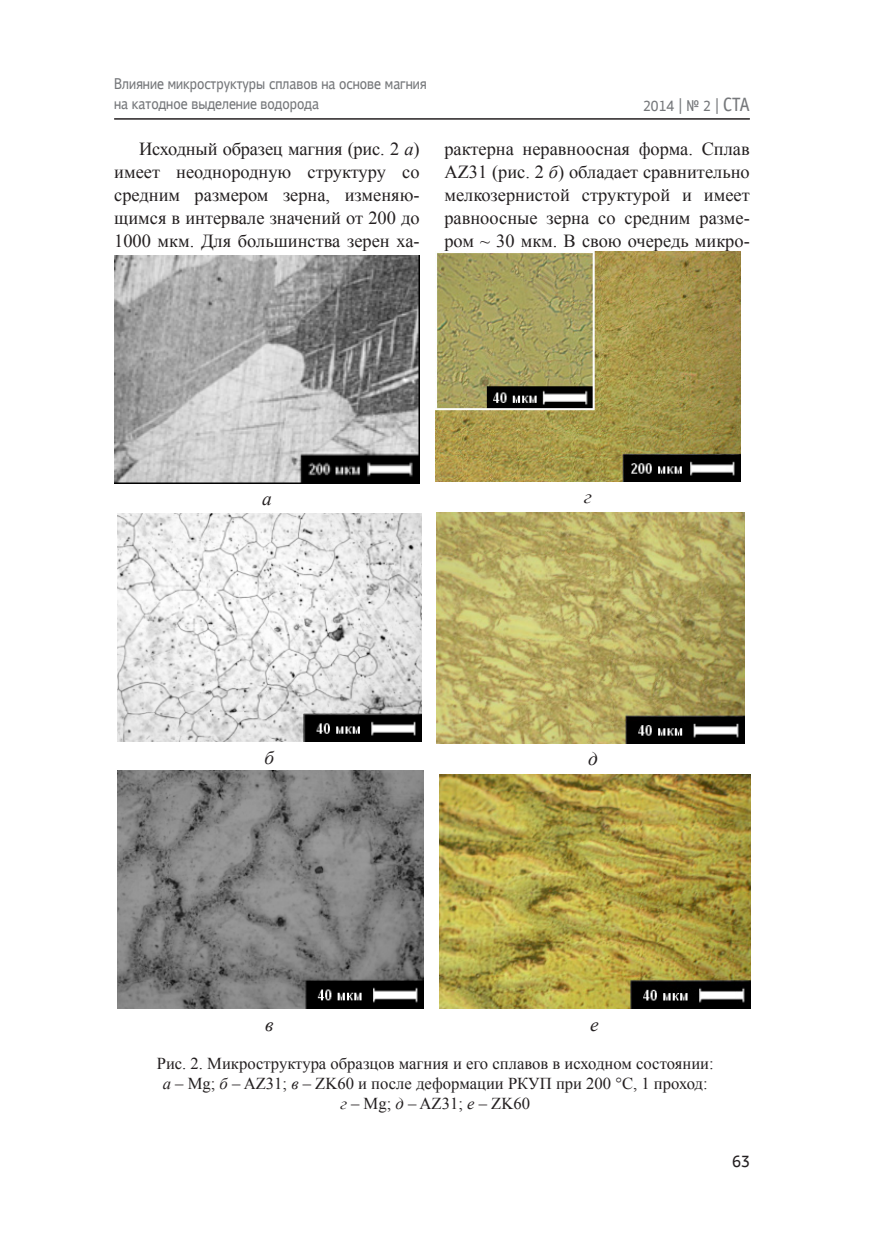
<style>
.page{position:relative;width:869px;height:1241px;background:#fff}
.page>*{position:absolute;margin:0;border:0;box-sizing:border-box;transform-origin:0 0}
.t1{font:italic 19.25px "Times New Roman";color:#231f20}
.t2{font:18.38px/23.1px "Times New Roman";color:#231f20;text-align:justify}
.t3{font:16.62px/19.9px "Times New Roman";color:#231f20;text-align:center}
.s1{font-style:italic}
</style>
<div class="page">
<hr style="left:114px;top:119px;width:635px;height:1px;background:#231f20">
<img style="left:114px;top:255px;width:305px;height:228px">
<img style="left:435px;top:252px;width:305px;height:229px">
<img style="left:117px;top:513px;width:304px;height:228px">
<img style="left:436px;top:513px;width:308px;height:230px">
<img style="left:117px;top:770px;width:306px;height:238px">
<img style="left:439px;top:774px;width:311px;height:233px">
<p class="t2" style="left:114px;top:137px;width:307px;text-indent:25px">Исходный образец магния (рис. 2 <span class="s1">а</span>) имеет неоднородную структуру со средним размером зерна, изменяю&shy;щимся в интервале значений от 200 до 1000 мкм. Для большинства зерен ха-</p>
<p class="t2" style="left:444px;top:137px;width:307px">рактерна неравноосная форма. Сплав AZ31 (рис. 2 <span class="s1">б</span>) обладает сравнительно мелкозернистой структурой и имеет равноосные зерна со средним разме&shy;ром ~ 30 мкм. В свою очередь микро-</p>
<p class="t1" style="left:262px;top:485px;width:11px">а</p>
<p class="t1" style="left:584px;top:483px;width:9px">г</p>
<p class="t1" style="left:264px;top:743px;width:11px">б</p>
<p class="t1" style="left:588px;top:745px;width:11px">д</p>
<p class="t1" style="left:265px;top:1010px;width:10px">в</p>
<p class="t1" style="left:589px;top:1010px;width:10px">е</p>
<p class="t3" style="left:157px;top:1052px;width:558px">Рис. 2. Микроструктура образцов магния и его сплавов в исходном состоянии: <span class="s1">а</span> – Mg; <span class="s1">б</span> – AZ31; <span class="s1">в</span> – ZK60 и после деформации РКУП при 200 °C, 1 проход:<br><span class="s1">г</span> – Mg; <span class="s1">д</span> – AZ31; <span class="s1">е</span> – ZK60</p>
</div>
